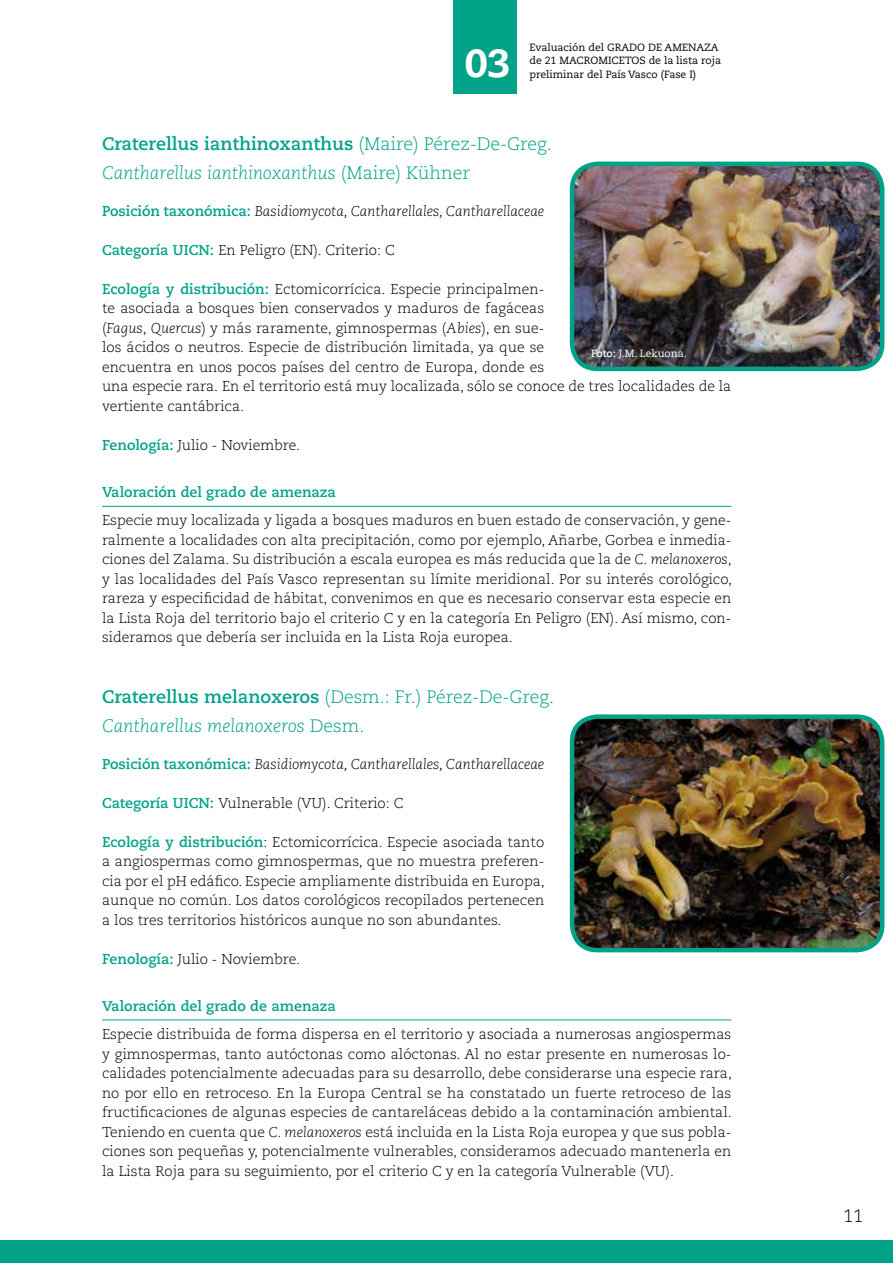
<style>
.page{position:relative;width:893px;height:1263px;background:#fff}
.page>*{position:absolute;margin:0;border:0;box-sizing:border-box;transform-origin:0 0}
.t1{font:800 39px "Caecilia LT Std";color:#fff}
.t2{font:300 18px/29.5px "Caecilia LT Std";color:#00a288}
.t3{font:300 18px "Caecilia LT Std";color:#000}
.t4{font:300 14.25px/19.5px "Caecilia LT Std";color:#000;text-align:justify}
.t5{font:italic 300 14.25px "Caecilia LT Std";color:#000}
.t6{font:700 14.25px "Caecilia LT Std";color:#00a288}
.t7{font:10.5px/13.5px "Caecilia LT Std";color:#000}
.t8{font:10.5px "Caecilia LT Std";color:#fff}
.s1{font-weight:700}
.s2{font-style:italic}
.s3{font-weight:700;font-style:normal;color:#00a288}
.s4{font-weight:700;color:#00a288}
</style>
<div class="page">
<div style="left:0;top:1240px;width:893px;height:23px;background:#00a288"></div>
<div style="left:453px;top:0;width:64px;height:94px;background:#00a288"></div>
<hr style="left:102px;top:506px;width:629px;height:1px;background:#00a288">
<hr style="left:102px;top:1019px;width:629px;height:1px;background:#00a288">
<img style="left:572px;top:164px;width:310px;height:204px">
<div style="left:570px;top:162px;width:314px;height:209px;border:4px solid #00a288;border-radius:26px"></div>
<img style="left:573px;top:717px;width:309px;height:233px">
<div style="left:570px;top:714px;width:314px;height:238px;border:4px solid #00a288;border-radius:26px"></div>
<h1 class="t1" style="left:465px;top:39px;width:48px">03</h1>
<p class="t7" style="left:529px;top:40px;width:193px">Evaluación del grado de amenaza de 21 macromiceto s de la lista roja</p>
<p class="t7" style="left:529px;top:67px;width:168px">preliminar del País Vasco (Fase I)</p>
<p class="t2" style="left:102px;top:129px;width:451px"><span class="s1">Craterellus ianthinoxanthus</span> (Maire) Pérez-De-Greg.<br><span class="s2">Cantharellus ianthinoxanthus</span> (Maire) Kühner</p>
<p class="t5" style="left:102px;top:203px;width:444px"><span class="s3">Posición taxonómica:</span> Basidiomycota, Cantharellales, Cantharellaceae</p>
<p class="t4" style="left:102px;top:241px;width:294px"><span class="s4">Categoría UICN:</span> En Peligro (EN). Criterio: C</p>
<p class="t4" style="left:102px;top:280px;width:631px;text-align:left"><span class="s4">Ecología y distribución:</span> Ectomicorrícica. Especie principalmen-<br>te asociada a bosques bien conservados y maduros de fagáceas<br>(<span class="s2">Fagus</span>, <span class="s2">Quercus</span>) y más raramente, gimnospermas (<span class="s2">Abies</span>), en sue-<br>los ácidos o neutros. Especie de distribución limitada, ya que se<br>encuentra en unos pocos países del centro de Europa, donde es<br>una especie rara. En el territorio está muy localizada, sólo se conoce de tres localidades de la vertiente cantábrica.</p>
<p class="t4" style="left:102px;top:436px;width:199px"><span class="s4">Fenología:</span> Julio - Noviembre.</p>
<p class="t6" style="left:102px;top:484px;width:236px">Valoración del grado de amenaza</p>
<p class="t4" style="left:102px;top:511px;width:631px">Especie muy localizada y ligada a bosques maduros en buen estado de conservación, y gene&shy;ralmente a localidades con alta precipitación, como por ejemplo, Añarbe, Gorbea e inmedia&shy;ciones del Zalama. Su distribución a escala europea es más reducida que la de <span class="s2">C. melanoxeros</span>, y las localidades del País Vasco representan su límite meridional. Por su interés corológico, rareza y especificidad de hábitat, convenimos en que es necesario conservar esta especie en la Lista Roja del territorio bajo el criterio C y en la categoría En Peligro (EN). Así mismo, con&shy;sideramos que debería ser incluida en la Lista Roja europea.</p>
<p class="t8" style="left:591px;top:347px;width:97px"><span class="s1">Foto:</span> J.M. Lekuona.</p>
<p class="t2" style="left:102px;top:682px;width:454px"><span class="s1">Craterellus melanoxeros</span> (Desm.: Fr.) Pérez-De-Greg.<br><span class="s2">Cantharellus melanoxeros</span> Desm.</p>
<p class="t5" style="left:102px;top:755px;width:444px"><span class="s3">Posición taxonómica:</span> Basidiomycota, Cantharellales, Cantharellaceae</p>
<p class="t4" style="left:102px;top:793px;width:303px"><span class="s4">Categoría UICN:</span> Vulnerable (VU). Criterio: C</p>
<p class="t4" style="left:102px;top:832px;width:444px"><span class="s4">Ecología y distribución</span>: Ectomicorrícica. Especie asociada tanto a angiospermas como gimnospermas, que no muestra preferen&shy;cia por el pH edáfico. Especie ampliamente distribuida en Europa, aunque no común. Los datos corológicos recopilados pertenecen a los tres territorios históricos aunque no son abundantes.</p>
<p class="t4" style="left:102px;top:949px;width:199px"><span class="s4">Fenología:</span> Julio - Noviembre.</p>
<p class="t6" style="left:102px;top:998px;width:236px">Valoración del grado de amenaza</p>
<p class="t4" style="left:102px;top:1025px;width:631px">Especie distribuida de forma dispersa en el territorio y asociada a numerosas angiospermas y gimnospermas, tanto autóctonas como alóctonas. Al no estar presente en numerosas lo&shy;calidades potencialmente adecuadas para su desarrollo, debe considerarse una especie rara, no por ello en retroceso. En la Europa Central se ha constatado un fuerte retroceso de las fructificaciones de algunas especies de cantareláceas debido a la contaminación ambiental.<br>Teniendo en cuenta que <span class="s2">C. melanoxeros</span> está incluida en la Lista Roja europea y que sus pobla&shy;ciones son pequeñas y, potencialmente vulnerables, consideramos adecuado mantenerla en la Lista Roja para su seguimiento, por el criterio C y en la categoría Vulnerable (VU).</p>
<p class="t3" style="left:843px;top:1205px;width:22px">11</p>
</div>
